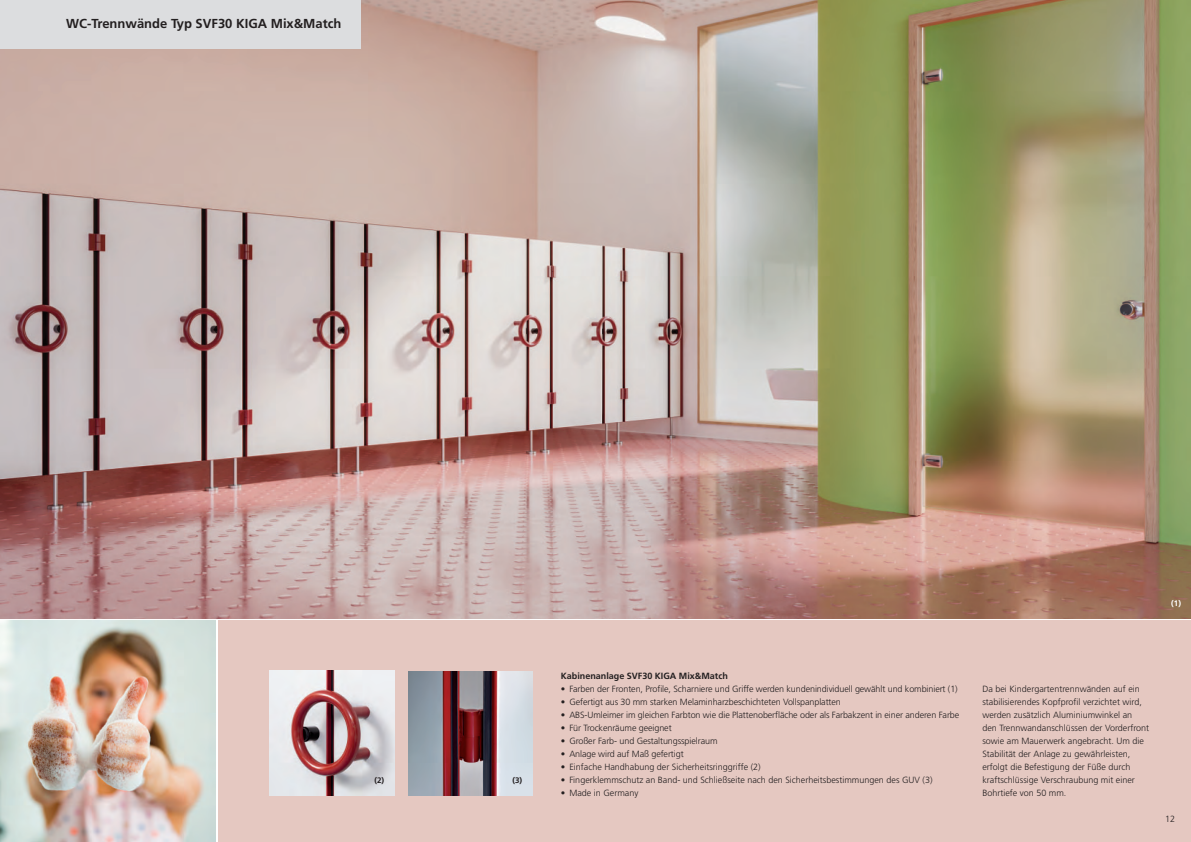
<style>
.page{position:relative;width:1191px;height:842px;background:#fff}
.page>*{position:absolute;margin:0;border:0;box-sizing:border-box;transform-origin:0 0}
.t1{font:700 13px "Frutiger";color:#231f20}
.t2{font:300 9px/13px "Frutiger";color:#231f20}
.t3{font:700 9px "Frutiger";color:#231f20}
.t4{font:700 8px "Frutiger";color:#231f20}
.t5{font:700 8px "Frutiger";color:#fff}
.s1{font-weight:700}
</style>
<div class="page">
<img style="left:0;top:0;width:1191px;height:618px">
<div style="left:218px;top:621px;width:973px;height:221px;background:#e5c8c1"></div>
<img style="left:270px;top:671px;width:125px;height:125px">
<img style="left:408px;top:671px;width:125px;height:125px">
<img style="left:0;top:621px;width:215px;height:221px">
<div style="left:0;top:0;width:360px;height:48px;background:#dcdddf"></div>
<p class="t1" style="left:66px;top:18px;width:277px">WC-Trennwände Typ SVF30 KIGA Mix&amp;Match</p>
<p class="t4" style="left:374px;top:777px;width:11px">(2)</p>
<p class="t4" style="left:512px;top:777px;width:11px">(3)</p>
<p class="t5" style="left:1171px;top:599px;width:11px">(1)</p>
<p class="t3" style="left:561px;top:672px;width:169px">Kabinenanlage SVF30 KIGA Mix&amp;Match</p>
<p class="t2" style="left:561px;top:683px;width:398px">• Farben der Fronten, Profile, Scharniere und Griffe werden kundenindividuell gewählt und kombiniert (1)</p>
<p class="t2" style="left:561px;top:696px;width:281px">• Gefertigt aus 30 mm starken Melaminharzbeschichteten Vollspanplatten</p>
<p class="t2" style="left:561px;top:709px;width:400px">• ABS-Umleimer im gleichen Farbton wie die Plattenoberfläche oder als Farbakzent in einer anderen Farbe</p>
<p class="t2" style="left:561px;top:722px;width:112px">• Für Trockenräume geeignet</p>
<p class="t2" style="left:561px;top:735px;width:158px">• Großer Farb- und Gestaltungsspielraum</p>
<p class="t2" style="left:561px;top:748px;width:124px">• Anlage wird auf Maß gefertigt</p>
<p class="t2" style="left:561px;top:761px;width:201px">• Einfache Handhabung der Sicherheitsringgriffe (2)</p>
<p class="t2" style="left:561px;top:774px;width:373px"><span class="s1">•</span> Fingerklemmschutz an Band- und Schließseite nach den Sicher heits bestimmungen des GUV (3)</p>
<p class="t2" style="left:561px;top:787px;width:79px">• Made in Germany</p>
<p class="t2" style="left:982px;top:683px;width:168px">Da bei Kindergartentrennwänden auf ein stabilisierendes Kopfprofil verzichtet wird, werden zusätzlich Aluminiumwinkel an<br>den Trennwandanschlüssen der Vorderfront sowie am Mauerwerk angebracht. Um die Stabilität der Anlage zu gewährleisten, erfolgt die Befestigung der Füße durch kraftschlüssige Verschraubung mit einer Bohrtiefe von 50 mm.</p>
<p class="t2" style="left:1165px;top:813px;width:12px">12</p>
</div>
